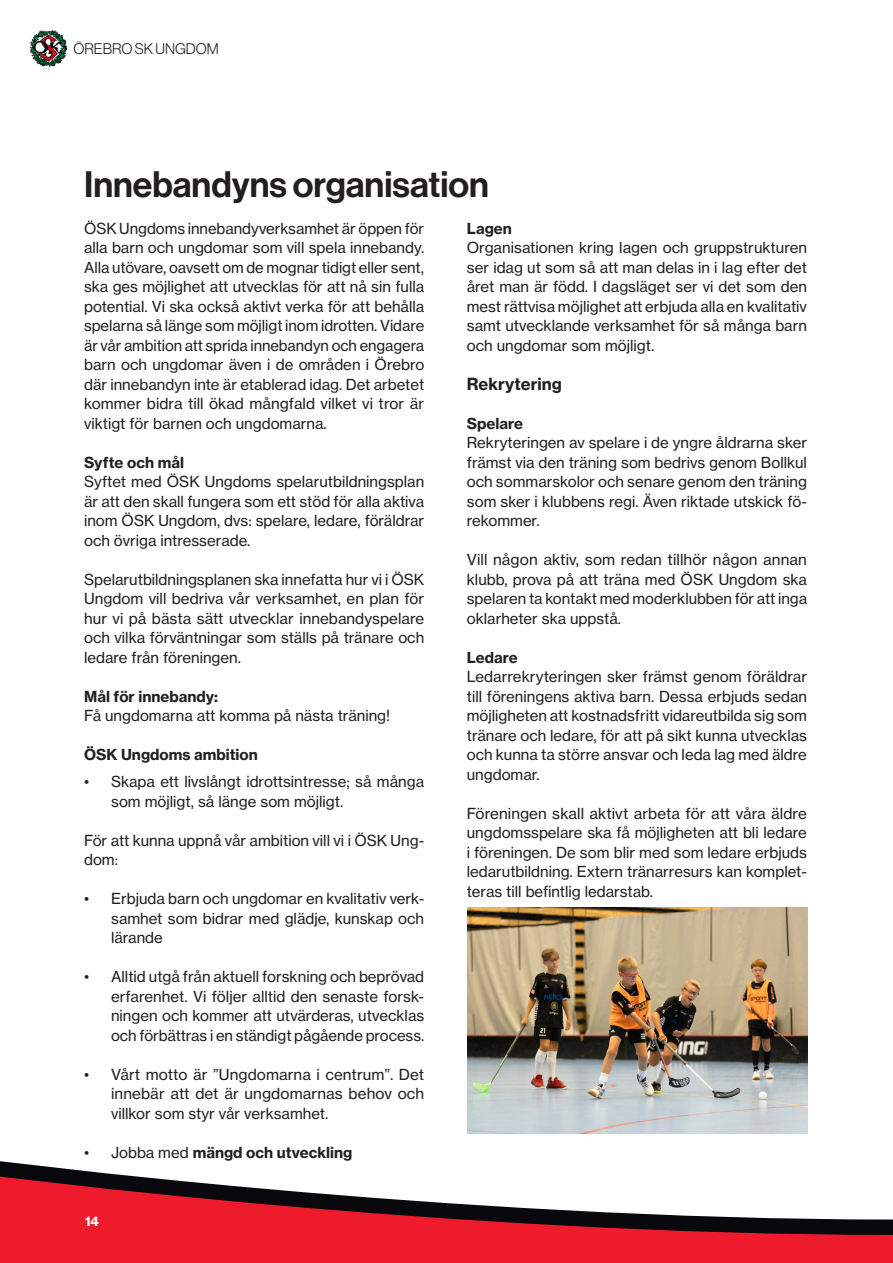
<style>
.page{position:relative;width:893px;height:1263px;background:#fff}
.page>*{position:absolute;margin:0;border:0;box-sizing:border-box;transform-origin:0 0}
.Rubrik_24pt{font:36px "N Haas Grotesk DS Pro 65 Md";color:#231f20}
.Rubrik_24p{font:16.5px "N Haas Grotesk TX Pro 75 Bd";color:#231f20}
.Rubrik_24p-2{font:15px/19.5px "N Haas Grotesk TX Pro 55 Rg";color:#231f20;text-align:justify}
.ÖSK_Bröd_utan_avstånd{font:15px/19.5px "N Haas Grotesk TX Pro 55 Rg";color:#231f20;text-align:justify}
.ÖSK_Bröd_utan_avstånd-2{font:15px "N Haas Grotesk TX Pro 75 Bd";color:#231f20}
.t1{font:15px "N Haas Grotesk DS Pro 45 Lt";color:#231f20}
.t2{font:13.5px "N Haas Grotesk DS Pro 75 Bd";color:#fff}
.s1{font-family:"N Haas Grotesk TX Pro 55 Rg"}
</style>
<div class="page">
<img style="left:468px;top:907px;width:340px;height:227px">
<svg style="left:0;top:1161px;width:122px;height:14px"></svg>
<img style="left:30px;top:30px;width:37px;height:36px">
<svg style="left:0;top:1175px;width:893px;height:88px;fill:#ee1b2c"></svg>
<p class="t1" style="left:73px;top:41px;width:147px">ÖREBRO SK UNGDOM</p>
<p class="Rubrik_24pt" style="left:84px;top:164px;width:406px">Innebandyns organisation</p>
<p class="ÖSK_Bröd_utan_avstånd" style="left:84px;top:218px;width:342px">ÖSK Ungdoms innebandyverksamhet är öppen för alla barn och ungdomar som vill spela innebandy.<br>Alla utövare, oavsett om de mognar tidigt eller sent, ska ges möjlighet att utvecklas för att nå sin fulla potential. Vi ska också aktivt verka för att behålla spelarna så länge som möjligt inom idrotten. Vidare är vår ambition att sprida innebandyn och engagera barn och ungdomar även i de områden i Örebro där innebandyn inte är etablerad idag. Det arbetet kommer bidra till ökad mångfald vilket vi tror är viktigt för barnen och ungdomarna.</p>
<p class="ÖSK_Bröd_utan_avstånd-2" style="left:84px;top:453px;width:101px">Syfte och mål</p>
<p class="Rubrik_24p-2" style="left:84px;top:472px;width:342px">Syftet med ÖSK Ungdoms spelarutbildningsplan är att den skall fungera som ett stöd för alla aktiva inom ÖSK Ungdom, dvs: spelare, ledare, föräldrar och övriga intresserade.</p>
<p class="Rubrik_24p-2" style="left:84px;top:569px;width:342px">Spelarutbildningsplanen ska innefatta hur vi i ÖSK Ungdom vill bedriva vår verksamhet, en plan för hur vi på bästa sätt utvecklar innebandyspelare och vilka förväntningar som ställs på tränare och ledare från föreningen.</p>
<p class="ÖSK_Bröd_utan_avstånd-2" style="left:84px;top:687px;width:136px">Mål för innebandy:</p>
<p class="Rubrik_24p-2" style="left:84px;top:706px;width:308px">Få ungdomarna att komma på nästa träning!</p>
<p class="ÖSK_Bröd_utan_avstånd-2" style="left:84px;top:745px;width:175px">ÖSK Ungdoms ambition</p>
<p class="ÖSK_Bröd_utan_avstånd" style="left:111px;top:772px;width:315px;text-indent:-27px">• Skapa ett livslångt idrottsintresse; så många som möjligt, så länge som möjligt.</p>
<p class="Rubrik_24p-2" style="left:84px;top:830px;width:342px">För att kunna uppnå vår ambition vill vi i ÖSK Ung&shy;dom:</p>
<p class="ÖSK_Bröd_utan_avstånd" style="left:111px;top:889px;width:315px;text-indent:-27px">• Erbjuda barn och ungdomar en kvalitativ verk&shy;samhet som bidrar med glädje, kunskap och lärande</p>
<p class="ÖSK_Bröd_utan_avstånd" style="left:111px;top:967px;width:315px;text-indent:-27px">• Alltid utgå från aktuell forskning och beprövad erfarenhet. Vi följer alltid den senaste forsk&shy;ningen och kommer att utvärderas, utvecklas och förbättras i en ständigt pågående process.</p>
<p class="ÖSK_Bröd_utan_avstånd" style="left:111px;top:1064px;width:315px;text-indent:-27px">• Vårt motto är ”Ungdomarna i centrum”. Det innebär att det är ungdomarnas behov och villkor som styr vår verksamhet.</p>
<p class="ÖSK_Bröd_utan_avstånd-2" style="left:84px;top:1143px;width:270px"><span class="s1">• Jobba med</span> mängd och utveckling</p>
<p class="ÖSK_Bröd_utan_avstånd-2" style="left:467px;top:219px;width:47px">Lagen</p>
<p class="Rubrik_24p-2" style="left:467px;top:238px;width:342px">Organisationen kring lagen och gruppstrukturen ser idag ut som så att man delas in i lag efter det året man är född. I dagsläget ser vi det som den mest rättvisa möjlighet att erbjuda alla en kvalitativ samt utvecklande verksamhet för så många barn och ungdomar som möjligt.</p>
<p class="Rubrik_24p" style="left:467px;top:373px;width:97px">Rekrytering</p>
<p class="ÖSK_Bröd_utan_avstånd-2" style="left:467px;top:414px;width:58px">Spelare</p>
<p class="Rubrik_24p-2" style="left:467px;top:433px;width:342px">Rekryteringen av spelare i de yngre åldrarna sker främst via den träning som bedrivs genom Bollkul och sommarskolor och senare genom den träning som sker i klubbens regi. Även riktade utskick fö&shy;rekommer.</p>
<p class="Rubrik_24p-2" style="left:467px;top:550px;width:342px">Vill någon aktiv, som redan tillhör någon annan klubb, prova på att träna med ÖSK Ungdom ska spelaren ta kontakt med moderklubben för att inga oklarheter ska uppstå.</p>
<p class="ÖSK_Bröd_utan_avstånd-2" style="left:467px;top:648px;width:52px">Ledare</p>
<p class="Rubrik_24p-2" style="left:467px;top:667px;width:342px">Ledarrekryteringen sker främst genom föräldrar till föreningens aktiva barn. Dessa erbjuds sedan möjligheten att kostnadsfritt vidareutbilda sig som tränare och ledare, för att på sikt kunna utvecklas och kunna ta större ansvar och leda lag med äldre ungdomar.</p>
<p class="Rubrik_24p-2" style="left:467px;top:803px;width:342px">Föreningen skall aktivt arbeta för att våra äldre ungdomsspelare ska få möjligheten att bli ledare i föreningen. De som blir med som ledare erbjuds ledarutbildning. Extern tränarresurs kan komplet&shy;teras till befintlig ledarstab.</p>
<p class="t2" style="left:85px;top:1213px;width:15px">14</p>
</div>
